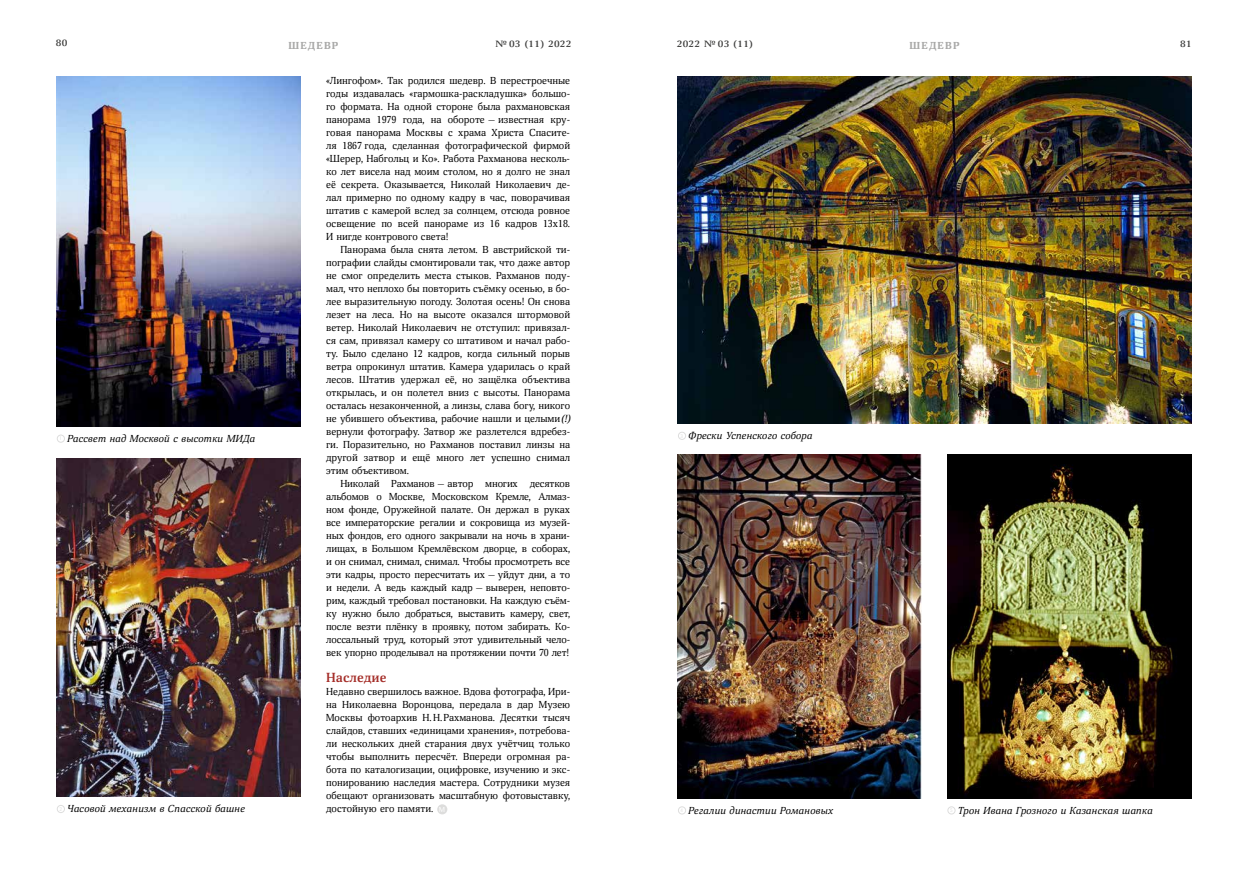
<style>
.page{position:relative;width:1248px;height:879px;background:#fff}
.page>*{position:absolute;margin:0;border:0;box-sizing:border-box;transform-origin:0 0}
.t1{font:700 13px "Deca Serif New";color:#a52e29}
.t2{font:10px/13px "Deca Serif New";color:#000;text-align:justify}
.t3{font:italic 10px "Deca Serif New";letter-spacing:.01em;color:#000}
.t4{font:900 10px "Deca Serif New";letter-spacing:.12em;color:#a8a8a7}
.t5{font:500 9px "Deca Serif New";letter-spacing:.03em;color:#3c3c3b;scale:1.21 1}
.s1{font-style:italic}
.s2{font-family:"Deca Sans";font-size:7.1px;color:#fff}
</style>
<div class="page">
<img style="left:57px;top:458px;width:243px;height:339px">
<img style="left:57px;top:77px;width:243px;height:350px">
<img style="left:947px;top:454px;width:244px;height:344px">
<img style="left:677px;top:454px;width:244px;height:344px">
<div style="left:437px;top:804px;width:10px;height:10px;background:#dddddc;border-radius:50%"></div>
<img style="left:677px;top:77px;width:514px;height:346px">
<div style="left:57px;top:435px;width:8px;height:7px;border:1px solid #a8a8a7;border-radius:50%"></div>
<div style="left:678px;top:432px;width:7px;height:8px;border:1px solid #a8a8a7;border-radius:50%"></div>
<div style="left:57px;top:805px;width:8px;height:8px;border:1px solid #a8a8a7;border-radius:50%"></div>
<div style="left:678px;top:806px;width:7px;height:8px;border:1px solid #a8a8a7;border-radius:50%"></div>
<div style="left:947px;top:806px;width:8px;height:8px;border:1px solid #a8a8a7;border-radius:50%"></div>
<p class="t5" style="left:56px;top:38px;width:11px">80</p>
<p class="t4" style="left:288px;top:39px;width:52px">ШЕДЕВР</p>
<p class="t5" style="left:495px;top:38px;width:64px">№ 03 (11) 2022</p>
<p class="t5" style="left:676px;top:38px;width:64px">2022 № 03 (11)</p>
<p class="t4" style="left:909px;top:39px;width:52px">ШЕДЕВР</p>
<p class="t5" style="left:1179px;top:38px;width:11px">81</p>
<p class="t2" style="left:326px;top:74px;width:245px">«Лингофом». Так родился шедевр. В перестроечные годы издавалась «гармошка-раскладушка» большо&shy;го формата. На одной стороне была рахмановская панорама 1979 года, на обороте — известная кру&shy;говая панорама Москвы с храма Христа Спасите&shy;ля 1867 года, сделанная фотографической фирмой «Шерер, Набгольц и Ко». Работа Рахманова несколь&shy;ко лет висела над моим столом, но я долго не знал её секрета. Оказывается, Николай Николаевич де&shy;лал примерно по одному кадру в час, поворачивая штатив с камерой вслед за солнцем, отсюда ровное освещение по всей панораме из 16 кадров 13х18.<br>И нигде контрового света!</p>
<p class="t2" style="left:326px;top:243px;width:245px;text-indent:14px">Панорама была снята летом. В австрийской ти&shy;пографии слайды смонтировали так, что даже автор не смог определить места стыков. Рахманов поду&shy;мал, что неплохо бы повторить съёмку осенью, в бо&shy;лее выразительную погоду. Золотая осень! Он снова лезет на леса. Но на высоте оказался штормовой ветер. Николай Николаевич не отступил: привязал&shy;ся сам, привязал камеру со штативом и начал рабо&shy;ту. Было сделано 12 кадров, когда сильный порыв ветра опрокинул штатив. Камера ударилась о край лесов. Штатив удержал её, но защёлка объектива открылась, и он полетел вниз с высоты. Панорама осталась незаконченной, а линзы, слава богу, никого не убившего объектива, рабочие нашли и целыми<span class="s1">(!) </span>вернули фотографу. Затвор же разлетелся вдребез&shy;ги. Поразительно, но Рахманов поставил линзы на другой затвор и ещё много лет успешно снимал этим объективом.</p>
<p class="t2" style="left:326px;top:477px;width:245px;text-indent:14px">Николай Рахманов — автор многих десятков альбомов о Москве, Московском Кремле, Алмаз&shy;ном фонде, Оружейной палате. Он держал в руках все императорские регалии и сокровища из музей&shy;ных фондов, его одного закрывали на ночь в храни&shy;лищах, в Большом Кремлёвском дворце, в соборах, и он снимал, снимал, снимал. Чтобы просмотреть все эти кадры, просто пересчитать их — уйдут дни, а то и недели. А ведь каждый кадр — выверен, неповто&shy;рим, каждый требовал постановки. На каждую съём&shy;ку нужно было добраться, выставить камеру, свет, после везти плёнку в проявку, потом забирать. Ко&shy;лоссальный труд, который этот удивительный чело&shy;век упорно проделывал на протяжении почти 70 лет!</p>
<h1 class="t1" style="left:326px;top:670px;width:62px">Наследие</h1>
<p class="t2" style="left:326px;top:685px;width:245px">Недавно свершилось важное. Вдова фотографа, Ири&shy;на Николаевна Воронцова, передала в дар Музею Москвы фотоархив Н.Н.Рахманова. Десятки тысяч слайдов, ставших «единицами хранения», потребова&shy;ли нескольких дней старания двух учётчиц только чтобы выполнить пересчёт. Впереди огромная ра&shy;бота по каталогизации, оцифровке, изучению и экс&shy;понированию наследия мастера. Сотрудники музея обещают организовать масштабную фотовыставку, достойную его памяти. <span class="s2">М</span></p>
<p class="t3" style="left:59px;top:432px;width:197px"><sup>1</sup> Рассвет над Москвой с высотки МИДа</p>
<p class="t3" style="left:680px;top:430px;width:133px"><sup>3</sup> Фрески Успенского собора</p>
<p class="t3" style="left:59px;top:803px;width:187px"><sup>2</sup> Часовой механизм в Спасской башне</p>
<p class="t3" style="left:680px;top:804px;width:154px"><sup>4</sup> Регалии династии Романовых</p>
<p class="t3" style="left:949px;top:804px;width:204px"><sup>5</sup> Трон Ивана Грозного и Казанская шапка</p>
</div>
